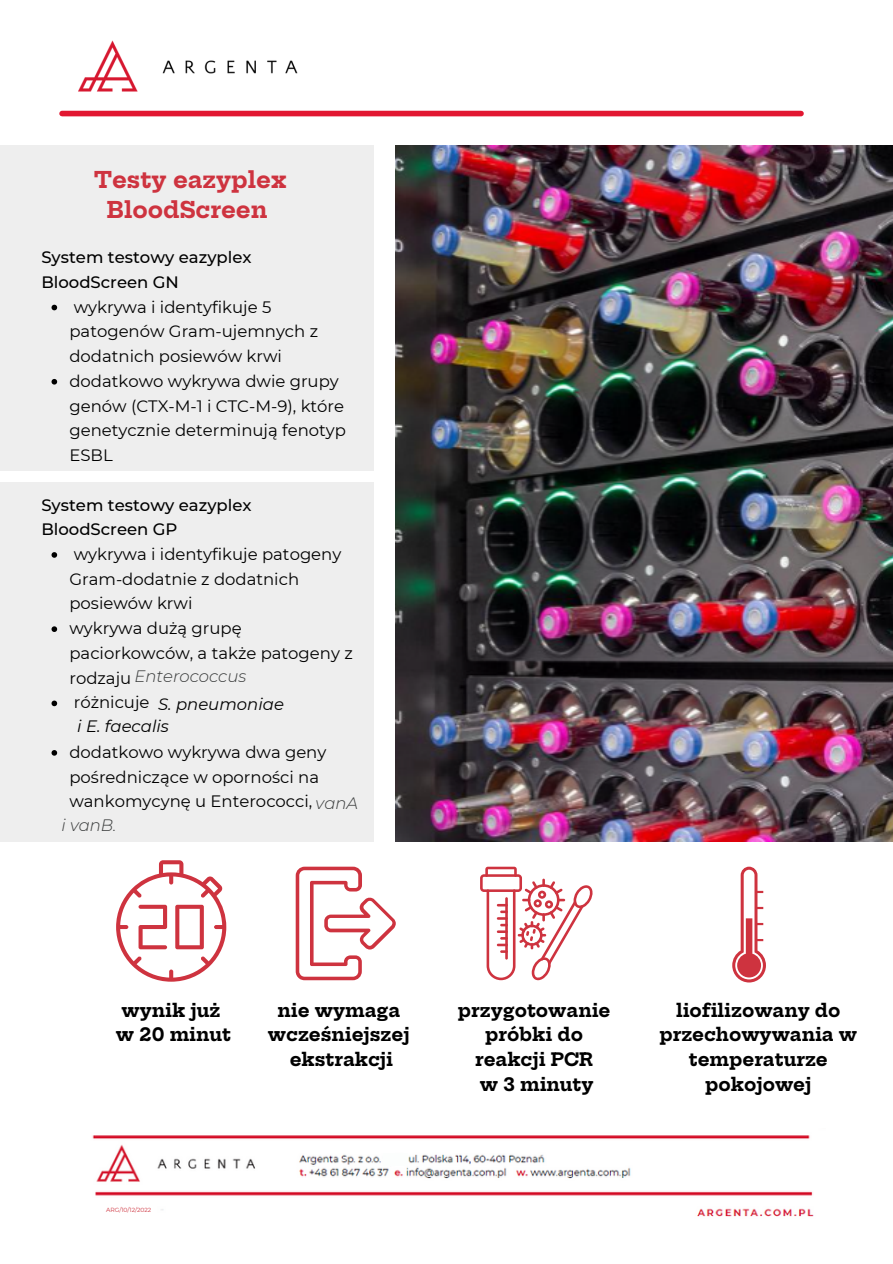
<style>
.page{position:relative;width:893px;height:1264px;background:#fff}
.page>*{position:absolute;margin:0;border:0;box-sizing:border-box;transform-origin:0 0}
.t1{font:700 22.5px/30.3px "Hepta Slab";color:#ce333f;text-align:center}
.t2{font:700 18px/24.8px "Hepta Slab";color:#000;text-align:center}
.t3{font:16.5px/24.8px "Montserrat";color:#000}
.t4{font:500 16.5px/24.8px "Montserrat";color:#000}
.t5{font:italic 16.5px/22.5px "Montserrat";color:#000}
.t6{font:italic 300 16.5px "Montserrat";color:#393b3b}
.t7{font:6px "Montserrat";color:#ce333f}
.s1{font-weight:300;font-style:italic;color:#393b3b}
</style>
<div class="page">
<img style="left:92px;top:1135px;width:722px;height:82px">
<div style="left:62px;top:111px;width:739px;height:5px;background:#e21731"></div>
<img style="left:61px;top:40px;width:261px;height:71px">
<div style="left:383px;top:1153px;width:24px;height:12px;background:#fcfefd"></div>
<div style="left:0;top:482px;width:373px;height:360px;background:#eee"></div>
<img style="left:395px;top:146px;width:497px;height:695px">
<svg style="left:116px;top:860px;width:110px;height:121px"></svg>
<svg style="left:296px;top:866px;width:100px;height:114px"></svg>
<svg style="left:480px;top:866px;width:113px;height:114px"></svg>
<svg style="left:732px;top:866px;width:34px;height:116px"></svg>
<div style="left:0;top:146px;width:373px;height:325px;background:#eee"></div>
<svg style="left:51px;top:305px;width:6px;height:5px"></svg>
<svg style="left:51px;top:379px;width:6px;height:5px"></svg>
<svg style="left:51px;top:552px;width:6px;height:5px"></svg>
<svg style="left:51px;top:626px;width:6px;height:6px"></svg>
<svg style="left:51px;top:700px;width:6px;height:6px"></svg>
<svg style="left:51px;top:750px;width:6px;height:5px"></svg>
<h1 class="t1" style="left:94px;top:164px;width:194px">Testy eazyplex<br>BloodScreen</h1>
<p class="t4" style="left:41px;top:245px;width:212px">System testowy eazyplex<br>BloodScreen GN</p>
<p class="t3" style="left:69px;top:294px;width:278px">wykrywa i identyfikuje 5 patogenów Gram-ujemnych z dodatnich posiewów krwi dodatkowo wykrywa dwie grupy genów (CTX-M-1 i CTC-M-9), które genetycznie determinują fenotyp<br>ESBL</p>
<p class="t4" style="left:41px;top:492px;width:212px">System testowy eazyplex<br>BloodScreen GP</p>
<p class="t3" style="left:69px;top:541px;width:285px">wykrywa i identyfikuje patogeny<br>Gram-dodatnie z dodatnich posiewów krwi<br>wykrywa dużą grupę paciorkowców, a także patogeny z rodzaju<br>różnicuje</p>
<p class="t3" style="left:69px;top:739px;width:290px">dodatkowo wykrywa dwa geny pośredniczące w oporności na wankomycynę u Enterococci, <span class="s1">vanA</span></p>
<p class="t6" style="left:134px;top:666px;width:113px">Enterococcus</p>
<p class="t5" style="left:77px;top:692px;width:208px;text-indent:81px">S. pneumoniae i E. faecalis</p>
<p class="t6" style="left:61px;top:815px;width:57px">i vanB.</p>
<p class="t2" style="left:116px;top:997px;width:117px">wynik już w 20 minut</p>
<p class="t2" style="left:268px;top:997px;width:143px">nie wymaga wcześniejszej ekstrakcji</p>
<p class="t2" style="left:458px;top:997px;width:154px">przygotowanie próbki do reakcji PCR<br>w 3 minuty</p>
<p class="t7" style="left:106px;top:1206px;width:47px">ARG/10/12/2022</p>
<p class="t2" style="left:659px;top:997px;width:199px">liofilizowany do przechowywania w temperaturze pokojowej</p>
</div>
